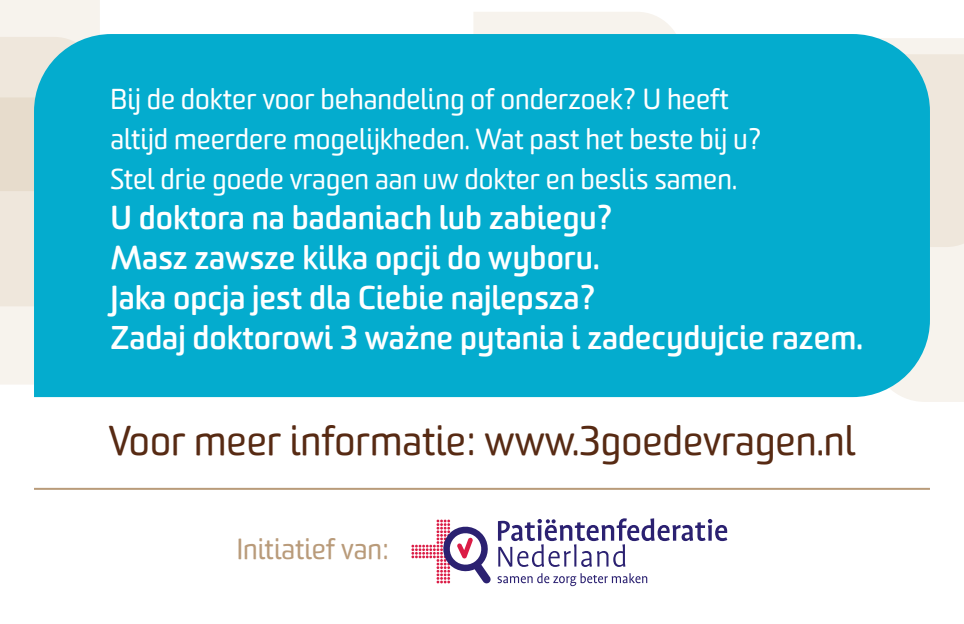
<style>
.page{position:relative;width:964px;height:624px;background:#fff}
.page>*{position:absolute;margin:0;border:0;box-sizing:border-box;transform-origin:0 0}
.t1{font:40px "Sommet Rounded";color:#572a13}
.t2{font:700 32px/40px "Sommet Rounded";color:#fff}
.t3{font:28px/40px "Sommet Rounded";color:#fff}
.t4{font:28px "Sommet Rounded";color:#b99b7a}
</style>
<div class="page">
<div style="left:473px;top:12px;width:203px;height:22px;background:#f7f3ed"></div>
<div style="left:904px;top:247px;width:60px;height:155px;background:#f7f3ed"></div>
<div style="left:0;top:306px;width:34px;height:78px;background:#f7f3ed"></div>
<svg style="left:0;top:0;width:100px;height:97px;background:#f4eee6"></svg>
<svg style="left:930px;top:38px;width:34px;height:209px;background:#efe7dd"></svg>
<svg style="left:0;top:97px;width:34px;height:209px;background:#ebe2d4"></svg>
<svg style="left:411px;top:519px;width:80px;height:65px"></svg>
<svg style="left:497px;top:573px;width:150px;height:13px"></svg>
<svg style="left:498px;top:518px;width:229px;height:49px"></svg>
<div style="left:34px;top:34px;width:896px;height:363px;background:#04acce"></div>
<hr style="left:34px;top:488px;width:896px;height:2px;background:#b99b7a">
<p class="t3" style="left:111px;top:81px;width:653px">Bij de dokter voor behandeling of onderzoek? U heeft altijd meerdere mogelijkheden. Wat past het beste bij u?<br>Stel drie goede vragen aan uw dokter en beslis samen.</p>
<p class="t2" style="left:111px;top:200px;width:754px">U doktora na badaniach lub zabiegu?<br>Masz zawsze kilka opcji do wyboru.<br>Jaka opcja jest dla Ciebie najlepsza?<br>Zadaj doktorowi 3 ważne pytania i zadecydujcie razem.</p>
<p class="t1" style="left:109px;top:423px;width:748px">Voor meer informatie: www.3goedevragen.nl</p>
<p class="t4" style="left:237px;top:537px;width:154px">Initiatief van:</p>
</div>
